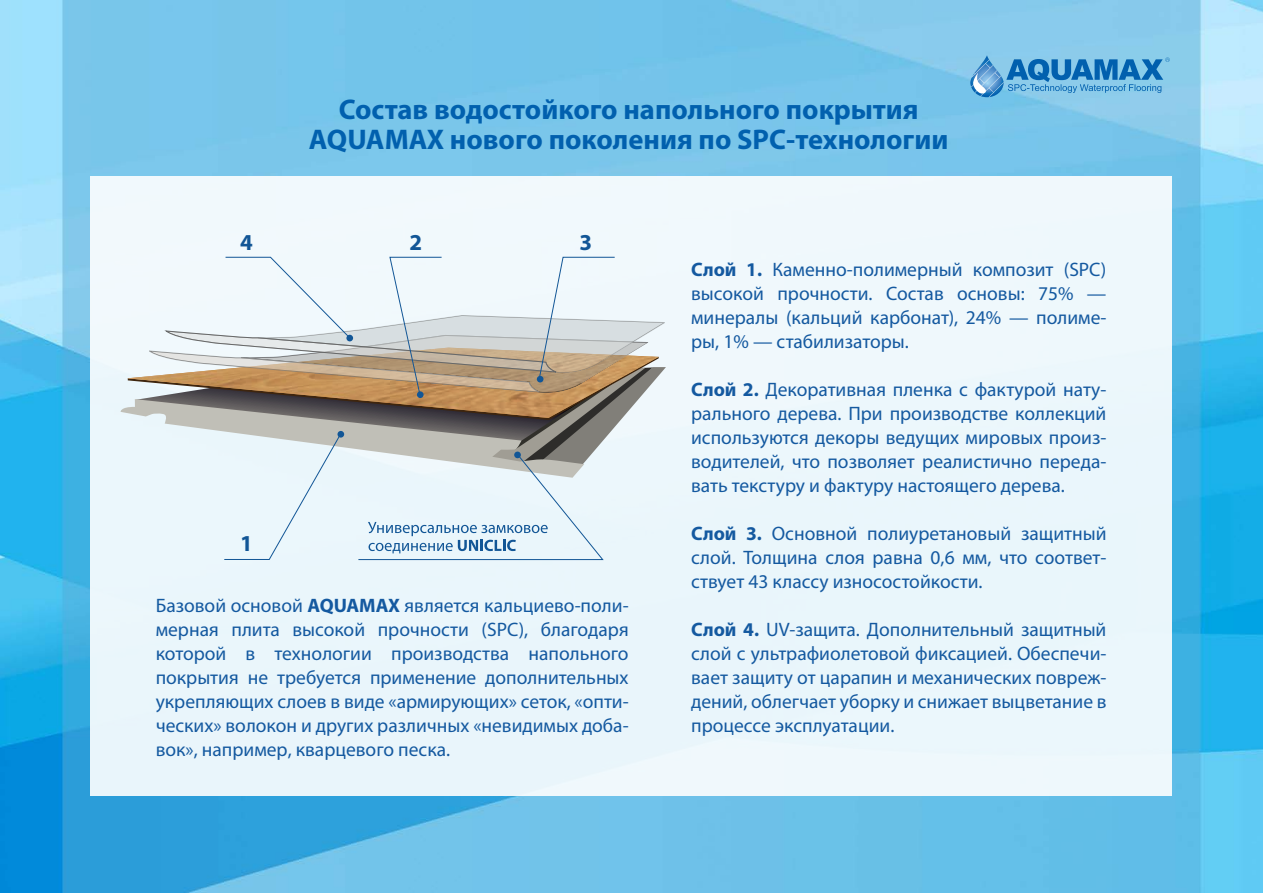
<style>
.page{position:relative;width:1263px;height:893px;background:#fff}
.page>*{position:absolute;margin:0;border:0;box-sizing:border-box;transform-origin:0 0}
.t1{font:700 28.5px/30px "Myriad Pro";color:#0160ae;text-align:center}
.t2{font:700 22.8px "Myriad Pro";color:#125696}
.t3{font:19.5px/24px "Myriad Pro";color:#1459a0;text-align:justify}
.s1{font-weight:700}
</style>
<div class="page">
<img style="left:0;top:0;width:1263px;height:893px">
<svg style="left:969px;top:55px;width:201px;height:42px;background:#61a9d7"></svg>
<div style="left:90px;top:177px;width:1082px;height:619px;background:#ebf6fc"></div>
<svg style="left:120px;top:257px;width:546px;height:303px"></svg>
<h1 class="t1" style="left:309px;top:93px;width:641px">Состав водостойкого напольного покрытия<br>AQUAMAX нового поколения по SPC-технологии</h1>
<p class="t2" style="left:240px;top:227px;width:14px">4</p>
<p class="t2" style="left:409px;top:227px;width:14px">2</p>
<p class="t2" style="left:579px;top:227px;width:14px">3</p>
<p class="t2" style="left:240px;top:528px;width:14px">1</p>
<p class="t3" style="left:156px;top:593px;width:474px">Базовой основой <span class="s1">AQUAMAX</span> является кальциево-поли&shy;мерная плита высокой прочности (SPC), благодаря которой в технологии производства напольного покрытия не требуется применение дополнительных укрепляющих слоев в виде «армирующих» сеток, «опти&shy;ческих» волокон и других различных «невидимых доба&shy;вок», например, кварцевого песка.</p>
<p class="t3" style="left:691px;top:257px;width:417px"><span class="s1">Слой 1.</span> Каменно-полимерный композит (SPC) высокой прочности. Состав основы: 75% — минералы (кальций карбонат), 24% — полиме&shy;ры, 1% — стабилизаторы.</p>
<p class="t3" style="left:691px;top:377px;width:417px"><span class="s1">Слой 2.</span> Декоративная пленка с фактурой нату&shy;рального дерева. При производстве коллекций используются декоры ведущих мировых произ&shy;водителей, что позволяет реалистично переда&shy;вать текстуру и фактуру настоящего дерева.</p>
<p class="t3" style="left:691px;top:521px;width:417px"><span class="s1">Слой 3.</span> Основной полиуретановый защитный слой. Толщина слоя равна 0,6 мм, что соответ&shy;ствует 43 классу износостойкости.</p>
<p class="t3" style="left:691px;top:617px;width:417px"><span class="s1">Слой 4.</span> UV-защита. Дополнительный защитный слой с ультрафиолетовой фиксацией. Обеспечи&shy;вает защиту от царапин и механических повреж&shy;дений, облегчает уборку и снижает выцветание в процессе эксплуатации.</p>
</div>
